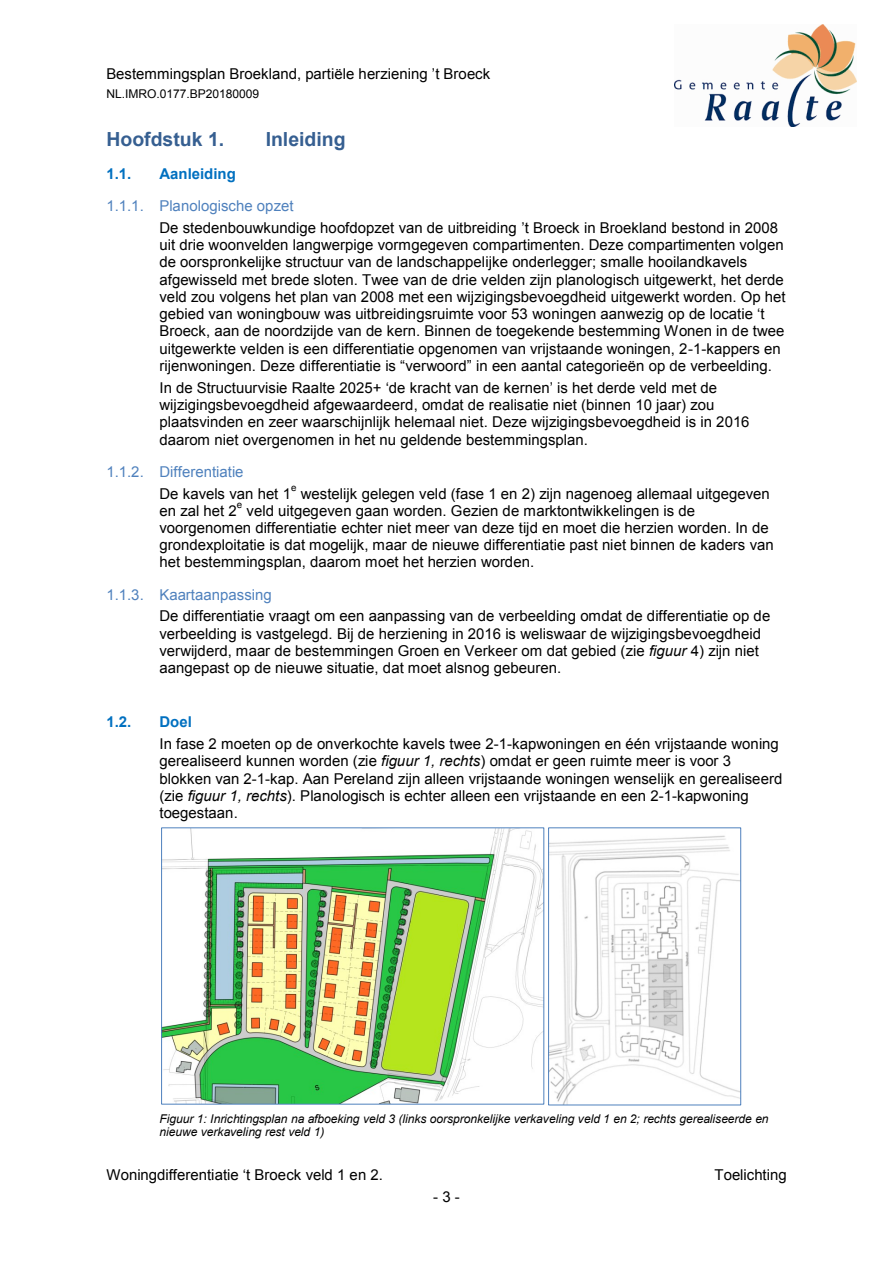
<style>
.page{position:relative;width:893px;height:1263px;background:#fff}
.page>*{position:absolute;margin:0;border:0;box-sizing:border-box;transform-origin:0 0}
.t1{font:700 19.5px "Arial";color:#365f91}
.t2{font:15px/17.2px "Arial";color:#000}
.t3{font:15px "Arial";color:#4f81bd}
.t4{font:700 15px "Arial";color:#0070c0}
.t5{font:italic 12px/13.6px "Arial";letter-spacing:-.005em;color:#000}
.t6{font:12px "Arial";letter-spacing:-.005em;color:#000}
.t7{font:9.75px "Arial";color:#000}
.s1{font-style:italic}
</style>
<div class="page">
<img style="left:674px;top:24px;width:182px;height:102px">
<img style="left:163px;top:830px;width:379px;height:272px">
<div style="left:161px;top:828px;width:383px;height:276px;border:1px solid #4f81bd"></div>
<img style="left:550px;top:835px;width:189px;height:268px">
<div style="left:548px;top:828px;width:193px;height:277px;border:1px solid #4f81bd"></div>
<p class="t2" style="left:106px;top:65px;width:385px">Bestemmingsplan Broekland, partiële herziening ’t Broeck</p>
<p class="t6" style="left:106px;top:87px;width:154px">NL.IMRO.0177.BP20180009</p>
<h1 class="t1" style="left:106px;top:128px;width:119px">Hoofdstuk 1.</h1>
<h1 class="t1" style="left:266px;top:128px;width:81px">Inleiding</h1>
<h2 class="t4" style="left:106px;top:165px;width:26px">1.1.</h2>
<h2 class="t4" style="left:160px;top:165px;width:78px">Aanleiding</h2>
<h3 class="t3" style="left:106px;top:198px;width:189px">1.1.1. Planologische opzet</h3>
<p class="t2" style="left:160px;top:219px;width:628px">De stedenbouwkundige hoofdopzet van de uitbreiding ’t Broeck in Broekland bestond in 2008 uit drie woonvelden langwerpige vormgegeven compartimenten. Deze compartimenten volgen de oorspronkelijke structuur van de landschappelijke onderlegger; smalle hooilandkavels afgewisseld met brede sloten. Twee van de drie velden zijn planologisch uitgewerkt, het derde veld zou volgens het plan van 2008 met een wijzigingsbevoegdheid uitgewerkt worden. Op het gebied van woningbouw was uitbreidingsruimte voor 53 woningen aanwezig op de locatie ‘t Broeck, aan de noordzijde van de kern. Binnen de toegekende bestemming Wonen in de twee uitgewerkte velden is een differentiatie opgenomen van vrijstaande woningen, 2-1-kappers en rijenwoningen. Deze differentiatie is “verwoord” in een aantal categorieën op de verbeelding.</p>
<p class="t2" style="left:160px;top:379px;width:592px">In de Structuurvisie Raalte 2025+ ‘de kracht van de kernen’ is het derde veld met de wijzigingsbevoegdheid afgewaardeerd, omdat de realisatie niet (binnen 10 jaar) zou plaatsvinden en zeer waarschijnlijk helemaal niet. Deze wijzigingsbevoegdheid is in 2016 daarom niet overgenomen in het nu geldende bestemmingsplan.</p>
<h3 class="t3" style="left:106px;top:463px;width:139px">1.1.2. Differentiatie</h3>
<p class="t2" style="left:160px;top:485px;width:133px">De kavels van het 1</p>
<p class="t7" style="left:291px;top:482px;width:7px">e</p>
<p class="t2" style="left:301px;top:485px;width:470px">westelijk gelegen veld (fase 1 en 2) zijn nagenoeg allemaal uitgegeven</p>
<p class="t2" style="left:160px;top:502px;width:79px">en zal het 2</p>
<p class="t7" style="left:237px;top:499px;width:7px">e</p>
<p class="t2" style="left:160px;top:502px;width:616px;text-indent:87px">veld uitgegeven gaan worden. Gezien de marktontwikkelingen is de voorgenomen differentiatie echter niet meer van deze tijd en moet die herzien worden. In de grondexploitatie is dat mogelijk, maar de nieuwe differentiatie past niet binnen de kaders van het bestemmingsplan, daarom moet het herzien worden.</p>
<h3 class="t3" style="left:106px;top:586px;width:167px">1.1.3. Kaartaanpassing</h3>
<p class="t2" style="left:160px;top:608px;width:612px">De differentiatie vraagt om een aanpassing van de verbeelding omdat de differentiatie op de verbeelding is vastgelegd. Bij de herziening in 2016 is weliswaar de wijzigingsbevoegdheid verwijderd, maar de bestemmingen Groen en Verkeer om dat gebied (zie <span class="s1">figuur</span> 4) zijn niet aangepast op de nieuwe situatie, dat moet alsnog gebeuren.</p>
<h2 class="t4" style="left:106px;top:714px;width:26px">1.2.</h2>
<h2 class="t4" style="left:160px;top:714px;width:34px">Doel</h2>
<p class="t2" style="left:160px;top:735px;width:624px">In fase 2 moeten op de onverkochte kavels twee 2-1-kapwoningen en één vrijstaande woning gerealiseerd kunnen worden (zie <span class="s1">figuur 1, rechts</span>) omdat er geen ruimte meer is voor 3 blokken van 2-1-kap. Aan Pereland zijn alleen vrijstaande woningen wenselijk en gerealiseerd (zie <span class="s1">figuur 1, rechts</span>). Planologisch is echter alleen een vrijstaande en een 2-1-kapwoning toegestaan.</p>
<p class="t5" style="left:160px;top:1112px;width:611px">Figuur 1: Inrichtingsplan na afboeking veld 3 (links oorspronkelijke verkaveling veld 1 en 2; rechts gerealiseerde en nieuwe verkaveling rest veld 1)</p>
<p class="t2" style="left:106px;top:1166px;width:278px">Woningdifferentiatie ‘t Broeck veld 1 en 2.</p>
<p class="t2" style="left:714px;top:1166px;width:74px">Toelichting</p>
<p class="t2" style="left:433px;top:1188px;width:28px">-3-</p>
</div>
